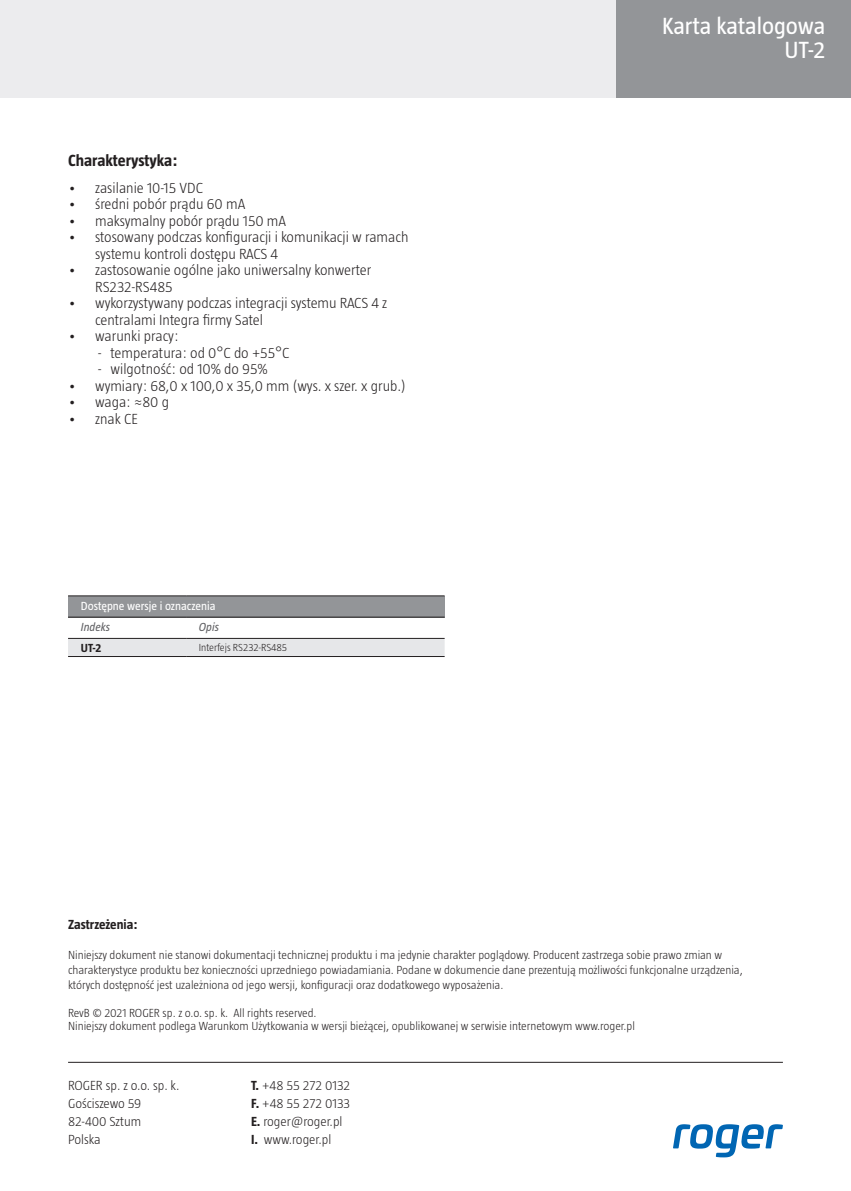
<style>
.page{position:relative;width:851px;height:1191px;background:#fff}
.page>*{position:absolute;margin:0;border:0;box-sizing:border-box;transform-origin:0 0}
.t1{font:300 24px/24px "Taz";color:#fff;text-align:right}
.t2{font:24px/24px "Taz";color:#fff;text-align:right}
.t3{font:700 16.5px "Taz";color:#231f20}
.t4{font:300 15px/16.5px "Taz";color:#231f20}
.t5{font:300 13.5px/18px "Taz";color:#231f20}
.t6{font:700 13.5px "Taz";color:#231f20}
.t7{font:300 12px/15px "Taz";color:#231f20}
.t8{font:12px "Taz";color:#fff}
.t9{font:italic 12px "Taz";color:#636366}
.t10{font:700 12px "Taz";color:#231f20}
.t11{font:300 10.5px "Taz";color:#231f20}
.s1{font-weight:700}
</style>
<div class="page">
<div style="left:612px;top:0;width:238px;height:98px;background:#939598"></div>
<div style="left:0;top:0;width:615px;height:97px;background:#ececee"></div>
<svg style="left:673px;top:1124px;width:109px;height:33px"></svg>
<div style="left:68px;top:596px;width:376px;height:21px;background:#939598"></div>
<div style="left:68px;top:639px;width:376px;height:17px;background:#e6e7e9"></div>
<hr style="left:68px;top:617px;width:118px;height:1px;background:#231f20">
<hr style="left:186px;top:617px;width:258px;height:1px;background:#231f20">
<hr style="left:68px;top:638px;width:118px;height:1px;background:#231f20">
<hr style="left:186px;top:638px;width:258px;height:1px;background:#231f20">
<hr style="left:68px;top:595px;width:118px;height:1px;background:#231f20">
<hr style="left:186px;top:595px;width:258px;height:1px;background:#231f20">
<hr style="left:68px;top:656px;width:118px;height:1px;background:#231f20">
<hr style="left:186px;top:656px;width:258px;height:1px;background:#231f20">
<hr style="left:68px;top:1062px;width:714px;height:1px;background:#231f20">
<h2 class="t3" style="left:68px;top:151px;width:111px">Charakterystyka:</h2>
<p class="t4" style="left:68px;top:179px;width:136px">• zasilanie 10-15 VDC</p>
<p class="t4" style="left:68px;top:196px;width:179px">• średni pobór prądu 60 mA</p>
<p class="t4" style="left:68px;top:212px;width:219px">• maksymalny pobór prądu 150 mA</p>
<p class="t4" style="left:95px;top:229px;width:315px;text-indent:-27px">• stosowany podczas konfiguracji i komunikacji w ramach systemu kontroli dostępu RACS 4</p>
<p class="t4" style="left:95px;top:262px;width:278px;text-indent:-27px">• zastosowanie ogólne jako uniwersalny konwerter<br>RS232-RS485</p>
<p class="t4" style="left:95px;top:295px;width:294px;text-indent:-27px">• wykorzystywany podczas integracji systemu RACS 4 z centralami Integra firmy Satel</p>
<p class="t4" style="left:68px;top:328px;width:112px">• warunki pracy:</p>
<p class="t4" style="left:98px;top:344px;width:193px">- temperatura: od 0°C do +55°C</p>
<p class="t4" style="left:98px;top:361px;width:171px">- wilgotność: od 10% do 95%</p>
<p class="t4" style="left:68px;top:377px;width:339px">• wymiary: 68,0 x 100,0 x 35,0 mm (wys. x szer. x grub.)</p>
<p class="t4" style="left:68px;top:394px;width:102px">• waga: ≈80 g</p>
<p class="t4" style="left:68px;top:410px;width:71px">• znak CE</p>
<p class="t8" style="left:81px;top:599px;width:136px">Dostępne wersje i oznaczenia</p>
<p class="t9" style="left:81px;top:620px;width:31px">Indeks</p>
<p class="t9" style="left:199px;top:620px;width:22px">Opis</p>
<p class="t10" style="left:81px;top:641px;width:22px">UT-2</p>
<p class="t11" style="left:199px;top:641px;width:90px">Interfejs RS232-RS485</p>
<h1 class="t2" style="left:662px;top:14px;width:165px">Karta katalogowa<br>UT-2</h1>
<h1 class="t1" style="left:686px;top:20px;width:136px">Kontrolery serii<br>PRxx1</h1>
<p class="t6" style="left:68px;top:916px;width:71px">Zastrzeżenia:</p>
<p class="t7" style="left:68px;top:946px;width:676px">Niniejszy dokument nie stanowi dokumentacji technicznej produktu i ma jedynie charakter poglądowy. Producent zastrzega sobie prawo zmian w charakterystyce produktu bez konieczności uprzedniego powiadamiania. Podane w dokumencie dane prezentują możliwości funkcjonalne urządzenia, których dostępność jest uzależniona od jego wersji, konfiguracji oraz dodatkowego wyposażenia.</p>
<p class="t7" style="left:68px;top:1006px;width:568px;line-height:13.2px">RevB © 2021 ROGER sp. z o.o. sp. k. All rights reserved.<br>Niniejszy dokument podlega Warunkom Użytkowania w wersji bieżącej, opublikowanej w serwisie internetowym www.roger.pl</p>
<p class="t5" style="left:68px;top:1076px;width:113px">ROGER sp. z o.o. sp. k.<br>Gościszewo 59<br>82-400 Sztum<br>Polska</p>
<p class="t5" style="left:251px;top:1076px;width:101px"><span class="s1">T.</span> +48 55 272 0132<br><span class="s1">F.</span> +48 55 272 0133<br><span class="s1">E.</span> roger@roger.pl<br><span class="s1">I.</span> www.roger.pl</p>
</div>
